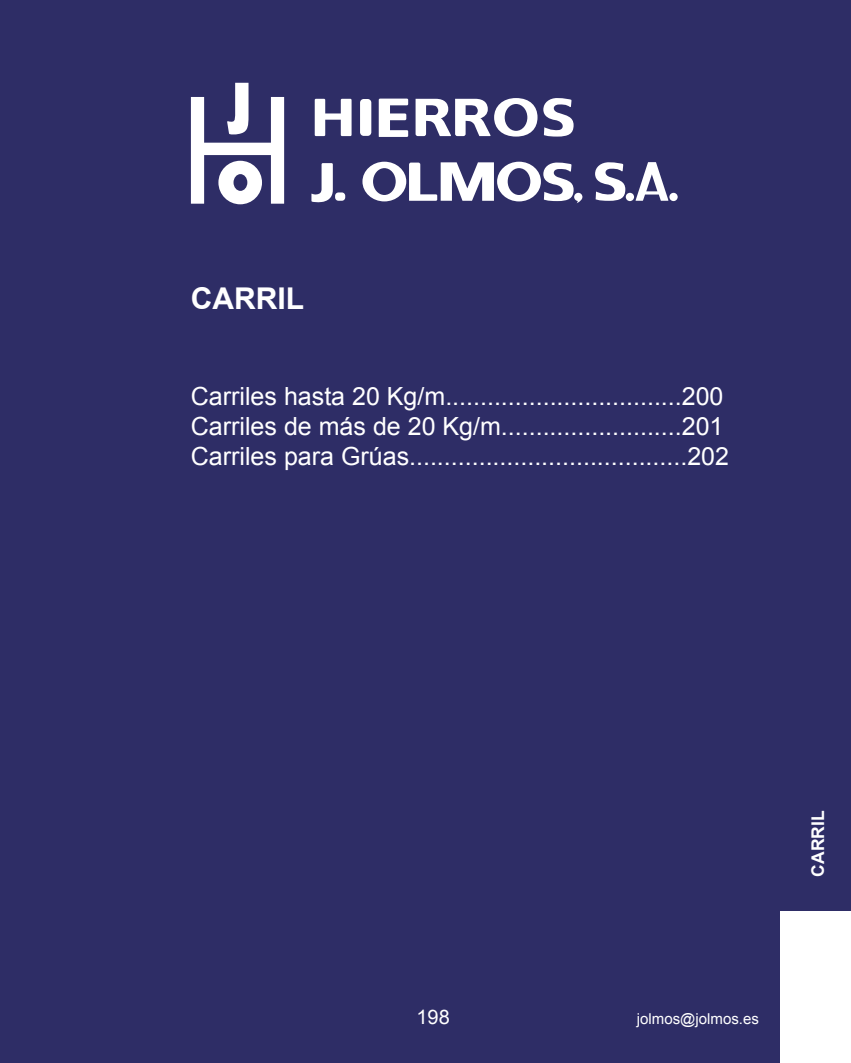
<style>
.page{position:relative;width:851px;height:1063px;background:#fff}
.page>*{position:absolute;margin:0;border:0;box-sizing:border-box;transform-origin:0 0}
.t1{font:700 30px "Arial";color:#fff}
.t2{font:25px/30px "Arial";color:#fff}
.t3{font:20px "Arial";color:#fff}
.t4{font:700 17.5px "Arial";color:#fff}
.t5{font:15px "Arial";color:#fff}
</style>
<div class="page">
<div style="left:0;top:0;width:850px;height:1063px;background:#2e2d66"></div>
<svg style="left:191px;top:83px;width:93px;height:121px"></svg>
<div style="left:360px;top:99px;width:11px;height:37px;background:#fff;border-radius:4px"></div>
<svg style="left:315px;top:99px;width:36px;height:37px"></svg>
<svg style="left:378px;top:99px;width:30px;height:38px"></svg>
<svg style="left:415px;top:98px;width:122px;height:39px"></svg>
<svg style="left:543px;top:98px;width:30px;height:39px"></svg>
<svg style="left:311px;top:163px;width:22px;height:40px"></svg>
<div style="left:335px;top:192px;width:10px;height:9px;background:#fff;border-radius:3px"></div>
<svg style="left:595px;top:162px;width:30px;height:39px"></svg>
<div style="left:625px;top:193px;width:9px;height:8px;background:#fff;border-radius:50%"></div>
<div style="left:669px;top:193px;width:8px;height:8px;background:#fff;border-radius:50%"></div>
<svg style="left:362px;top:162px;width:220px;height:41px"></svg>
<svg style="left:635px;top:162px;width:33px;height:39px"></svg>
<div style="left:780px;top:911px;width:70px;height:152px;background:#fff"></div>
<p class="t1" style="left:191px;top:287px;width:115px">CARRIL</p>
<p class="t2" style="left:191px;top:383px;width:539px">Carriles hasta 20 Kg/m..................................200<br>Carriles de más de 20 Kg/m..........................201<br>Carriles para Grúas........................................202</p>
<p class="t4" style="left:811px;top:876px;width:68px;rotate:-90deg">CARRIL</p>
<p class="t3" style="left:416px;top:1010px;width:35px">198</p>
<p class="t5" style="left:637px;top:1013px;width:123px">jolmos@jolmos.es</p>
</div>
